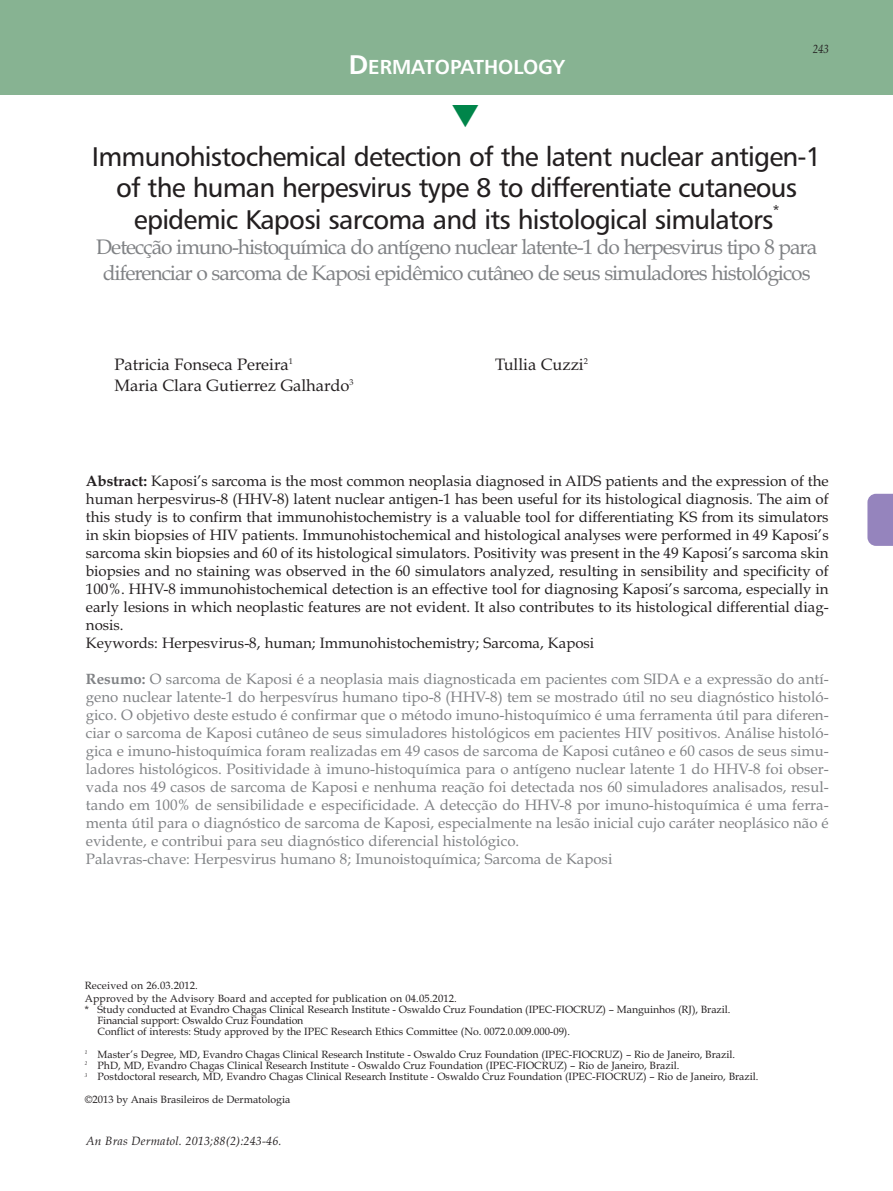
<style>
.page{position:relative;width:893px;height:1191px;background:#fff}
.page>*{position:absolute;margin:0;border:0;box-sizing:border-box;transform-origin:0 0}
.t1{font:27px/31.5px "Humanist 777 BT Roman B";letter-spacing:-.03em;color:#231f20;text-align:center}
.t2{font:21px/25.5px "Book Antiqua";letter-spacing:-.05em;color:#808285;text-align:center}
.t3{font:20.25px "Humanist 777 BT Bold B";color:#fff}
.t4{font:16.5px/21px "Book Antiqua";color:#231f20}
.t5{font:15px/18px "Book Antiqua";color:#808285}
.t6{font:15px/18px "Book Antiqua";color:#231f20}
.t7{font:13.5px "Humanist 777 BT Roman B";color:#231f20}
.t8{font:italic 12px "Book Antiqua";letter-spacing:.015em;color:#231f20}
.t9{font:italic 12px "Book Antiqua";letter-spacing:.015em;color:#231f20;scale:.9 1}
.t10{font:10.5px/11.2px "Book Antiqua";color:#231f20}
.s1{font-size:27px}
.s2{font-weight:700}
</style>
<div class="page">
<div style="left:0;top:0;width:893px;height:95px;background:#87b392"></div>
<svg style="left:867px;top:494px;width:26px;height:52px"></svg>
<h3 class="t3" style="left:349px;top:59px;width:218px"><span class="s1">D</span>ERMATOPATHOLOGY</h3>
<p class="t9" style="left:813px;top:44px;width:19px">243</p>
<h1 class="t1" style="left:92px;top:143px;width:731px">Immunohistochemical detection of the latent nuclear antigen-1 of the human herpesvirus type 8 to differentiate cutaneous epidemic Kaposi sarcoma and its histological simulators</h1>
<p class="t7" style="left:773px;top:205px;width:8px">*</p>
<h2 class="t2" style="left:96px;top:237px;width:723px">Detecção imuno-histoquímica do antígeno nuclear latente-1 do herpesvirus tipo 8 para diferenciar o sarcoma de Kaposi epidêmico cutâneo de seus simuladores histológicos</h2>
<p class="t4" style="left:115px;top:356px;width:241px">Patricia Fonseca Pereira<sup>1<br></sup>Maria Clara Gutierrez Galhardo<sup>3</sup></p>
<p class="t4" style="left:495px;top:356px;width:94px">Tullia Cuzzi<sup>2</sup></p>
<p class="t6" style="left:86px;top:474px;width:744px"><span class="s2">Abstract:</span> Kaposi’s sarcoma is the most common neoplasia diagnosed in AIDS patients and the expression of the human herpesvirus-8 (HHV-8) latent nuclear antigen-1 has been useful for its histological diagnosis. The aim of this study is to confirm that immunohistochemistry is a valuable tool for differentiating KS from its simulators in skin biopsies of HIV patients. Immunohistochemical and histological analyses were performed in 49 Kaposi’s sarcoma skin biopsies and 60 of its histological simulators. Positivity was present in the 49 Kaposi’s sarcoma skin biopsies and no staining was observed in the 60 simulators analyzed, resulting in sensibility and specificity of 100%. HHV-8 immunohistochemical detection is an effective tool for diagnosing Kaposi’s sarcoma, especially in early lesions in which neoplastic features are not evident. It also contributes to its histological differential diag&shy;nosis.<br>Keywords: Herpesvirus-8, human; Immunohistochemistry; Sarcoma, Kaposi</p>
<p class="t5" style="left:86px;top:672px;width:744px"><span class="s2">Resumo:</span> O sarcoma de Kaposi é a neoplasia mais diagnosticada em pacientes com SIDA e a expressão do antí&shy;geno nuclear latente-1 do herpesvírus humano tipo-8 (HHV-8) tem se mostrado útil no seu diagnóstico histoló&shy;gico. O objetivo deste estudo é confirmar que o método imuno-histoquímico é uma ferramenta útil para diferen&shy;ciar o sarcoma de Kaposi cutâneo de seus simuladores histológicos em pacientes HIV positivos. Análise histoló&shy;gica e imuno-histoquímica foram realizadas em 49 casos de sarcoma de Kaposi cutâneo e 60 casos de seus simu&shy;ladores histológicos. Positividade à imuno-histoquímica para o antígeno nuclear latente 1 do HHV-8 foi obser&shy;vada nos 49 casos de sarcoma de Kaposi e nenhuma reação foi detectada nos 60 simuladores analisados, resul&shy;tando em 100% de sensibilidade e especificidade. A detecção do HHV-8 por imuno-histoquímica é uma ferra&shy;menta útil para o diagnóstico de sarcoma de Kaposi, especialmente na lesão inicial cujo caráter neoplásico não é evidente, e contribui para seu diagnóstico diferencial histológico.<br>Palavras-chave: Herpesvirus humano 8; Imunoistoquímica; Sarcoma de Kaposi</p>
<p class="t10" style="left:85px;top:980px;width:374px;line-height:12.6px">Received on 26.03.2012.<br>Approved by the Advisory Board and accepted for publication on 04.05.2012.</p>
<p class="t10" style="left:98px;top:1005px;width:634px;text-indent:-13px">* Study conducted at Evandro Chagas Clinical Research Institute - Oswaldo Cruz Foundation (IPEC-FIOCRUZ) – Manguinhos (RJ), Brazil.<br>Financial support: Oswaldo Cruz Foundation<br>Conflict of interests: Study approved by the IPEC Research Ethics Committee (No. 0072.0.009.000-09).</p>
<p class="t10" style="left:85px;top:1050px;width:675px"><sup>1</sup> Master’s Degree, MD, Evandro Chagas Clinical Research Institute - Oswaldo Cruz Foundation (IPEC-FIOCRUZ) – Rio de Janeiro, Brazil.<br><sup>2</sup> PhD, MD, Evandro Chagas Clinical Research Institute - Oswaldo Cruz Foundation (IPEC-FIOCRUZ) – Rio de Janeiro, Brazil.<br><sup>3</sup> Postdoctoral research, MD, Evandro Chagas Clinical Research Institute - Oswaldo Cruz Foundation (IPEC-FIOCRUZ) – Rio de Janeiro, Brazil.</p>
<p class="t10" style="left:85px;top:1095px;width:207px">©2013 by Anais Brasileiros de Dermatologia</p>
<p class="t8" style="left:86px;top:1136px;width:197px">An Bras Dermatol. 2013;88(2):243-46.</p>
</div>
